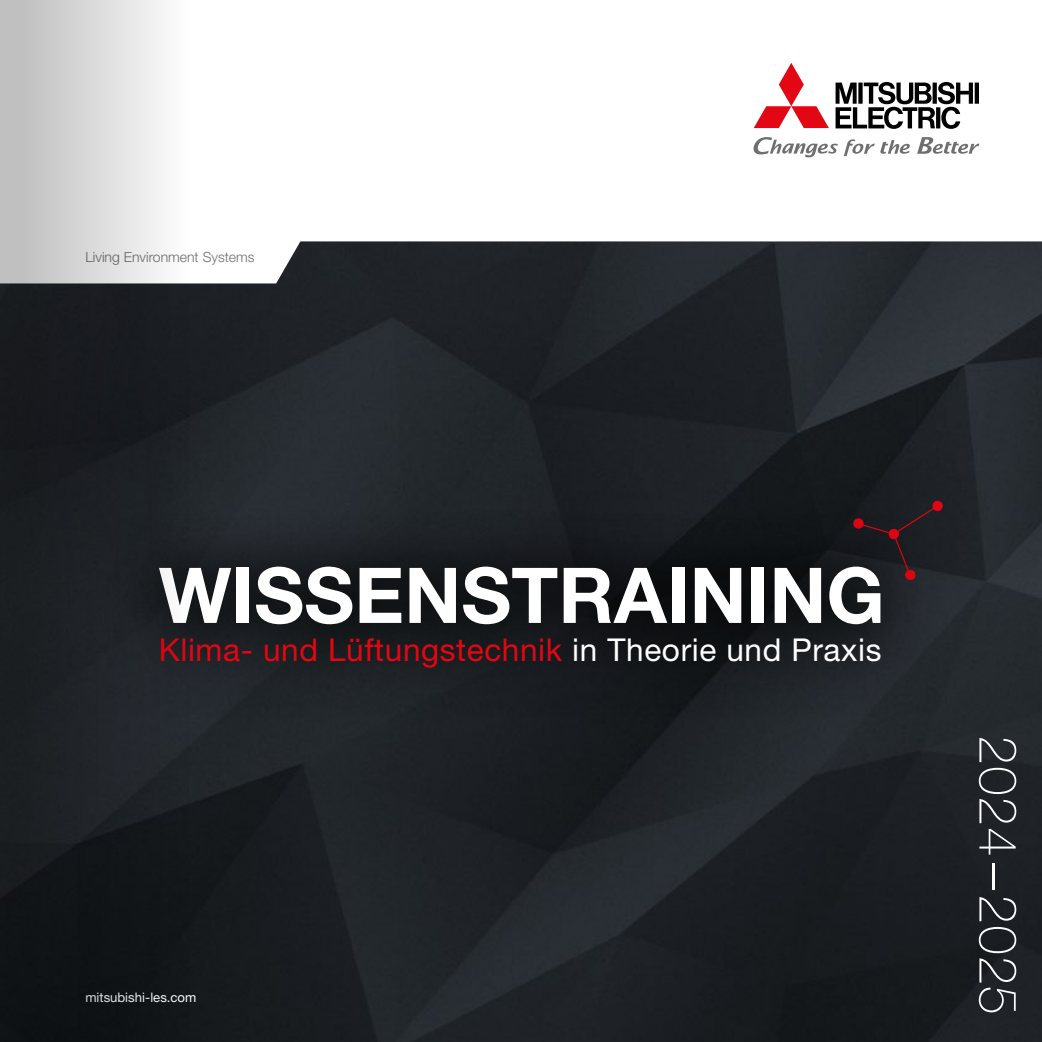
<style>
.page{position:relative;width:1042px;height:1042px;background:#fff}
.page>*{position:absolute;margin:0;border:0;box-sizing:border-box;transform-origin:0 0}
.t1{font:700 77px "Helvetica Neue LT Pro";color:#fff}
.t2{font:100 52.5px "Helvetica Neue LT Pro";letter-spacing:.025em;color:#fff}
.t3{font:31.5px "Helvetica Neue LT Pro";letter-spacing:.02em;color:#e30613}
.t4{font:300 14px "Helvetica Neue LT Pro";color:#706f6f}
.t5{font:13.12px "Helvetica Neue LT Pro";color:#fff}
.s1{color:#fff}
</style>
<div class="page">
<img style="left:198px;top:241px;width:843px;height:800px">
<svg style="left:753px;top:137px;width:226px;height:20px"></svg>
<svg style="left:753px;top:63px;width:75px;height:65px"></svg>
<svg style="left:835px;top:82px;width:143px;height:47px"></svg>
<div style="left:104px;top:445px;width:893px;height:278px;background:#000;opacity:.5"></div>
<svg style="left:852px;top:499px;width:91px;height:81px"></svg>
<svg style="left:198px;top:509px;width:739px;height:214px;background:#181b1f"></svg>
<svg style="left:0;top:0;width:198px;height:1041px;background:#4e5153"></svg>
<p class="t4" style="left:85px;top:248px;width:171px">Living Environment Systems</p>
<h1 class="t1" style="left:159px;top:546px;width:727px">WISSENSTRAINING</h1>
<p class="t3" style="left:159px;top:630px;width:724px">Klima- und Lüftungstechnik <span class="s1">in Theorie und Praxis</span></p>
<p class="t5" style="left:85px;top:989px;width:112px">mitsubishi-les.com</p>
<h2 class="t2" style="left:1029px;top:735px;width:281px;rotate:90deg">2024–2025</h2>
</div>
